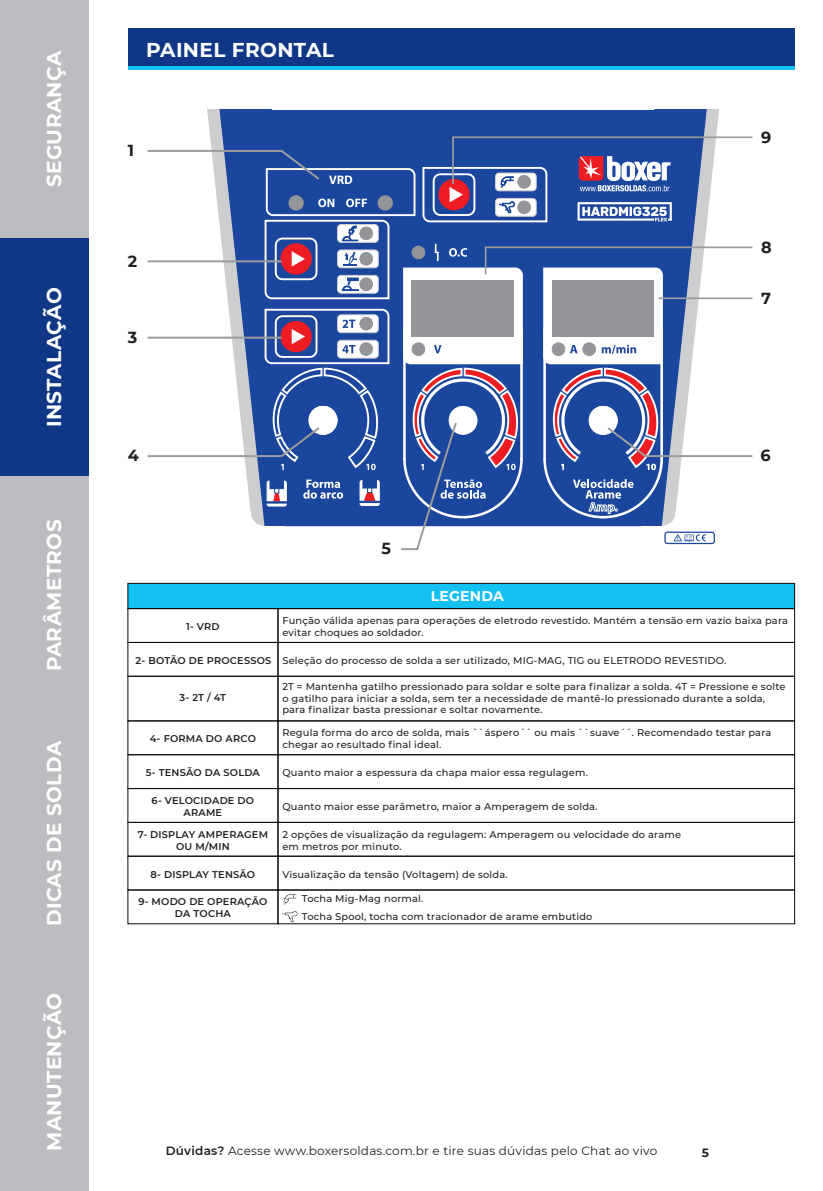
<style>
.page{position:relative;width:823px;height:1191px;background:#fff}
.page>*{position:absolute;margin:0;border:0;box-sizing:border-box;transform-origin:0 0}
.t1{font:700 20px "Montserrat";letter-spacing:.02em;color:#fff}
.t2{font:700 16px "Montserrat";color:#231f20}
.t3{font:700 14px "Montserrat";letter-spacing:.02em;color:#fff}
.t4{font:12px "Montserrat";letter-spacing:.02em;color:#231f20}
.t5{font:700 12px "Montserrat";color:#231f20}
.t6{font:500 9.8px/11.8px "Montserrat";letter-spacing:.02em;color:#231f20}
.t7{font:600 9.8px/11.8px "Montserrat";letter-spacing:.02em;color:#231f20;text-align:center}
.s1{font-weight:600}
</style>
<div class="page">
<div style="left:128px;top:28px;width:666px;height:42px;background:#103785"></div>
<hr style="left:128px;top:67px;width:666px;height:3px;background:#15c0f2">
<div style="left:127px;top:583px;width:667px;height:26px;background:#15c0f2;border:1px solid #0b090c"></div>
<div style="left:127px;top:608px;width:151px;height:35px;border:1px solid #0b090c"></div>
<div style="left:277px;top:608px;width:517px;height:35px;border:1px solid #0b090c"></div>
<div style="left:127px;top:754px;width:151px;height:35px;border:1px solid #0b090c"></div>
<div style="left:277px;top:754px;width:517px;height:35px;border:1px solid #0b090c"></div>
<div style="left:127px;top:856px;width:151px;height:34px;border:1px solid #0b090c"></div>
<div style="left:277px;top:856px;width:517px;height:34px;border:1px solid #0b090c"></div>
<div style="left:127px;top:889px;width:151px;height:35px;border:1px solid #0b090c"></div>
<div style="left:277px;top:889px;width:517px;height:35px;border:1px solid #0b090c"></div>
<div style="left:127px;top:788px;width:151px;height:34px;border:1px solid #0b090c"></div>
<div style="left:277px;top:788px;width:517px;height:34px;border:1px solid #0b090c"></div>
<div style="left:127px;top:822px;width:151px;height:34px;border:1px solid #0b090c"></div>
<div style="left:277px;top:822px;width:517px;height:34px;border:1px solid #0b090c"></div>
<div style="left:127px;top:642px;width:151px;height:34px;border:1px solid #0b090c"></div>
<div style="left:277px;top:642px;width:517px;height:34px;border:1px solid #0b090c"></div>
<div style="left:127px;top:676px;width:151px;height:45px;border:1px solid #0b090c"></div>
<div style="left:277px;top:676px;width:517px;height:45px;border:1px solid #0b090c"></div>
<svg style="left:282px;top:894px;width:16px;height:28px"></svg>
<svg style="left:147px;top:110px;width:606px;height:441px"></svg>
<div style="left:0;top:0;width:88px;height:238px;background:#bcbdc0"></div>
<div style="left:0;top:238px;width:88px;height:238px;background:#103785"></div>
<div style="left:0;top:476px;width:88px;height:238px;background:#bcbdc0"></div>
<div style="left:0;top:714px;width:88px;height:238px;background:#bcbdc0"></div>
<div style="left:0;top:952px;width:88px;height:239px;background:#bcbdc0"></div>
<h1 class="t1" style="left:40px;top:187px;width:138px;rotate:-90deg">SEGURANÇA</h1>
<h1 class="t1" style="left:40px;top:427px;width:141px;rotate:-90deg">INSTALAÇÃO</h1>
<h1 class="t1" style="left:40px;top:671px;width:153px;rotate:-90deg">PARÂMETROS</h1>
<h1 class="t1" style="left:40px;top:926px;width:187px;rotate:-90deg">DICAS DE SOLDA</h1>
<h1 class="t1" style="left:40px;top:1150px;width:159px;rotate:-90deg">MANUTENÇÃO</h1>
<h1 class="t1" style="left:146px;top:35px;width:189px">PAINEL FRONTAL</h1>
<h2 class="t2" style="left:128px;top:139px;width:8px">1</h2>
<h2 class="t2" style="left:128px;top:249px;width:11px">2</h2>
<h2 class="t2" style="left:128px;top:326px;width:11px">3</h2>
<h2 class="t2" style="left:760px;top:125px;width:12px">9</h2>
<h2 class="t2" style="left:760px;top:235px;width:12px">8</h2>
<h2 class="t2" style="left:760px;top:286px;width:11px">7</h2>
<h2 class="t2" style="left:128px;top:444px;width:13px">4</h2>
<h2 class="t2" style="left:760px;top:444px;width:12px">6</h2>
<h2 class="t2" style="left:381px;top:537px;width:11px">5</h2>
<h3 class="t3" style="left:430px;top:585px;width:75px">LEGENDA</h3>
<p class="t7" style="left:186px;top:620px;width:35px">1- VRD</p>
<p class="t6" style="left:282px;top:614px;width:507px">Função válida apenas para operações de eletrodo revestido. Mantém a tensão em vazio baixa para evitar choques ao soldador.</p>
<p class="t6" style="left:136px;top:654px;width:592px"><span class="s1">2- BOTÃO DE PROCESSOS</span> Seleção do processo de solda a ser utilizado, MIG-MAG, TIG ou ELETRODO REVESTIDO.</p>
<p class="t7" style="left:179px;top:691px;width:48px">3- 2T / 4T</p>
<p class="t6" style="left:282px;top:680px;width:504px">2T = Mantenha gatilho pressionado para soldar e solte para finalizar a solda. 4T = Pressione e solte o gatilho para iniciar a solda, sem ter a necessidade de mantê-lo pressionado durante a solda, para finalizar basta pressionar e soltar novamente.</p>
<p class="t7" style="left:150px;top:732px;width:107px">4- FORMA DO ARCO</p>
<p class="t6" style="left:282px;top:726px;width:490px">Regula forma do arco de solda, mais ``áspero´´ ou mais ``suave´´. Recomendado testar para chegar ao resultado final ideal.</p>
<p class="t7" style="left:146px;top:766px;width:115px">5- TENSÃO DA SOLDA</p>
<p class="t6" style="left:282px;top:766px;width:307px">Quanto maior a espessura da chapa maior essa regulagem.</p>
<p class="t7" style="left:151px;top:794px;width:104px">6- VELOCIDADE DO<br>ARAME</p>
<p class="t6" style="left:282px;top:800px;width:316px">Quanto maior esse parâmetro, maior a Amperagem de solda.</p>
<p class="t7" style="left:138px;top:828px;width:132px">7- DISPLAY AMPERAGEM<br>OU M/MIN</p>
<p class="t6" style="left:282px;top:828px;width:400px">2 opções de visualização da regulagem: Amperagem ou velocidade do arame em metros por minuto.</p>
<p class="t7" style="left:150px;top:867px;width:106px">8- DISPLAY TENSÃO</p>
<p class="t6" style="left:282px;top:868px;width:227px">Visualização da tensão (Voltagem) de solda.</p>
<p class="t7" style="left:138px;top:895px;width:130px">9- MODO DE OPERAÇÃO<br>DA TOCHA</p>
<p class="t6" style="left:302px;top:888px;width:292px;line-height:18px">Tocha Mig-Mag normal.<br>Tocha Spool, tocha com tracionador de arame embutido</p>
<p class="t4" style="left:166px;top:1142px;width:492px"><span class="s1">Dúvidas?</span> Acesse www.boxersoldas.com.br e tire suas dúvidas pelo Chat ao vivo</p>
<p class="t5" style="left:701px;top:1143px;width:9px">5</p>
</div>
